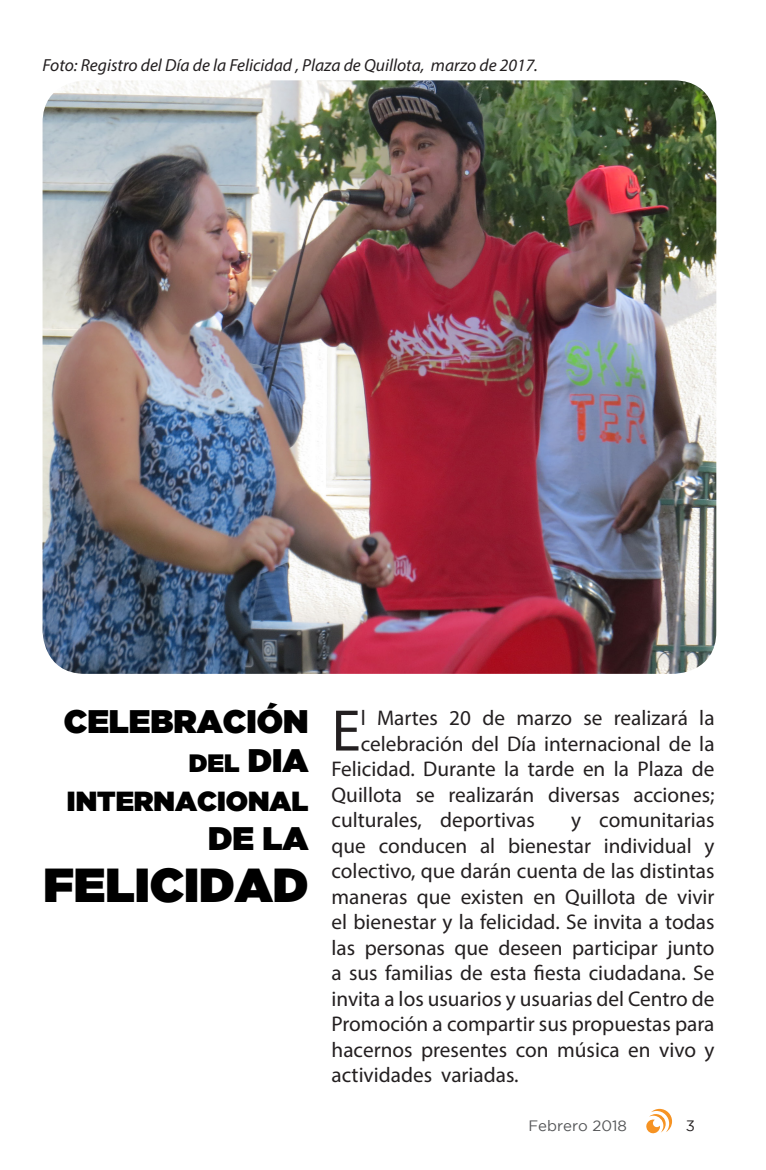
<style>
.page{position:relative;width:766px;height:1170px;background:#fff}
.page>*{position:absolute;margin:0;border:0;box-sizing:border-box;transform-origin:0 0}
.texto{font:59px "Myriad Pro";color:#231f20}
.t1{font:47.5px "Gotham Ultra";color:#000}
.t2{font:32.5px "Gotham Ultra";color:#000}
.t3{font:27.5px "Gotham Ultra";color:#000}
.t4{font:25px "Gotham Ultra";color:#000}
.texto-2{font:21.25px/25.5px "Myriad Pro";color:#231f20;text-align:justify}
.texto-3{font:italic 17.5px "Myriad Pro";color:#231f20}
.t5{font:15px "Gotham";color:#545557}
.t6{font:15px "Gotham";color:#231f20}
.s1{font-size:32.5px}
</style>
<div class="page">
<svg style="left:646px;top:1108px;width:26px;height:25px"></svg>
<img style="left:43px;top:80px;width:673px;height:593px">
<p class="texto-3" style="left:43px;top:54px;width:497px">Foto: Registro del Día de la Felicidad , Plaza de Quillota, marzo de 2017.</p>
<p class="t2" style="left:64px;top:702px;width:246px">CELEBRACIÓN</p>
<p class="t4" style="left:189px;top:748px;width:121px">DEL <span class="s1">DIA</span></p>
<p class="t3" style="left:67px;top:785px;width:243px">INTERNACIONAL</p>
<p class="t2" style="left:208px;top:819px;width:102px">DE LA</p>
<p class="t1" style="left:43px;top:858px;width:266px">FELICIDAD</p>
<p class="texto" style="left:331px;top:694px;width:31px">E</p>
<p class="texto-2" style="left:360px;top:704px;width:355px">l Martes 20 de marzo se realizará la</p>
<p class="texto-2" style="left:360px;top:730px;width:355px">celebración del Día internacional de la</p>
<p class="texto-2" style="left:331px;top:755px;width:384px">Felicidad. Durante la tarde en la Plaza de</p>
<p class="texto-2" style="left:331px;top:781px;width:384px">Quillota se realizarán diversas acciones;</p>
<p class="texto-2" style="left:331px;top:806px;width:205px">culturales, deportivas</p>
<p class="texto-2" style="left:331px;top:806px;width:384px;text-indent:239px">y comunitarias que conducen al bienestar individual y colectivo, que darán cuenta de las distintas maneras que existen en Quillota de vivir el bienestar y la felicidad. Se invita a todas las personas que deseen participar junto a sus familias de esta fiesta ciudadana. Se invita a los usuarios y usuarias del Centro de Promoción a compartir sus propuestas para hacernos presentes con música en vivo y actividades variadas.</p>
<p class="t5" style="left:528px;top:1117px;width:100px">Febrero 2018</p>
<p class="t6" style="left:685px;top:1116px;width:11px">3</p>
</div>
